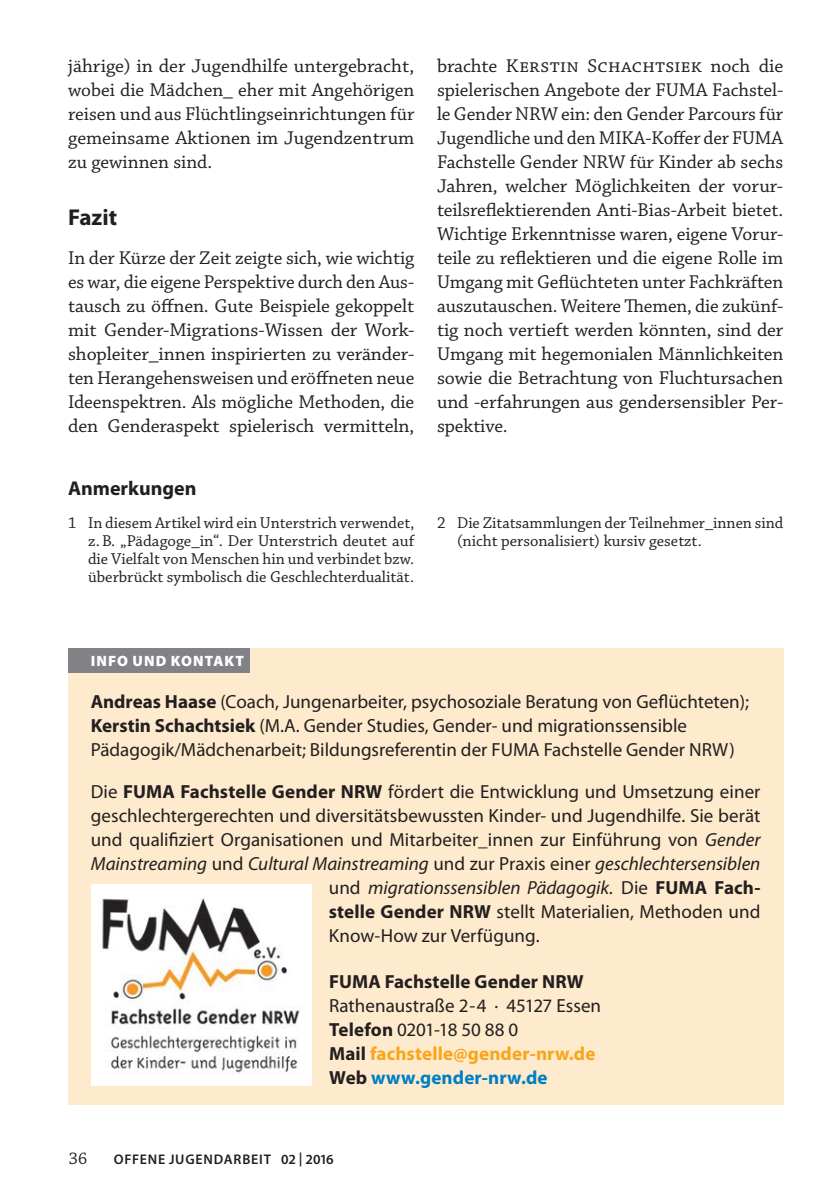
<style>
.page{position:relative;width:840px;height:1191px;background:#fff}
.page>*{position:absolute;margin:0;border:0;box-sizing:border-box;transform-origin:0 0}
.t1{font:700 23px "Myriad Pro";color:#231f20}
.t2{font:700 20px "Myriad Pro";color:#231f20}
.t3{font:19.6px/24px "Chaparral Pro";letter-spacing:-.005em;color:#231f20;text-align:justify}
.t4{font:19px/24px "Myriad Pro";color:#231f20}
.t5{font:italic 19px "Myriad Pro";color:#231f20}
.t6{font:700 19px "Myriad Pro";letter-spacing:.005em;color:#231f20}
.t7{font:17.6px "Chaparral Pro";color:#231f20}
.t8{font:16.4px/18px "Chaparral Pro";color:#231f20;text-align:justify}
.t9{font:900 15px "Myriad Pro";letter-spacing:.07em;color:#fff}
.t10{font:600 14px "Myriad Pro";letter-spacing:.055em;color:#231f20}
.s1{font-weight:700}
.s2{font-style:italic}
.s3{font-style:normal}
.s4{font-weight:700;font-style:normal}
.s5{font-weight:700;color:#f9a51b}
.s6{font-weight:700;color:#007ec5}
</style>
<div class="page">
<div style="left:68px;top:648px;width:714px;height:456px;background:#feeacc"></div>
<img style="left:91px;top:884px;width:221px;height:201px">
<div style="left:68px;top:648px;width:181px;height:24px;background:#808285"></div>
<p class="t3" style="left:68px;top:55px;width:347px">jährige) in der Jugendhilfe untergebracht, wobei die Mädchen_ eher mit Angehörigen reisen und aus Flüchtlingseinrichtungen für gemeinsame Aktionen im Jugendzentrum zu gewinnen sind.</p>
<p class="t1" style="left:68px;top:202px;width:50px">Fazit</p>
<p class="t3" style="left:68px;top:247px;width:347px">In der Kürze der Zeit zeigte sich, wie wichtig es war, die eigene Perspektive durch den Aus&shy;tausch zu öffnen. Gute Beispiele gekoppelt mit Gender-Migrations-Wissen der Work&shy;shopleiter_innen inspirierten zu veränder&shy;ten Herangehensweisen und eröffneten neue Ideenspektren. Als mögliche Methoden, die den Genderaspekt spielerisch vermitteln,</p>
<p class="t2" style="left:68px;top:475px;width:130px">Anmerkungen</p>
<p class="t3" style="left:437px;top:55px;width:347px">brachte Kerstin Schachtsiek noch die spielerischen Angebote der FUMA Fachstel&shy;le Gender NRW ein: den Gender Parcours für Jugendliche und den MIKA-Koffer der FUMA Fachstelle Gender NRW für Kinder ab sechs Jahren, welcher Möglichkeiten der vorur&shy;teilsreflektierenden Anti-Bias-Arbeit bietet.<br>Wichtige Erkenntnisse waren, eigene Vorur&shy;teile zu reflektieren und die eigene Rolle im Umgang mit Geflüchteten unter Fachkräften auszutauschen. Weitere Themen, die zukünf&shy;tig noch vertieft werden könnten, sind der Umgang mit hegemonialen Männlichkeiten sowie die Betrachtung von Fluchtursachen und -erfahrungen aus gendersensibler Per&shy;spektive.</p>
<p class="t8" style="left:88px;top:514px;width:328px;text-indent:-20px">1 In diesem Artikel wird ein Unterstrich verwendet, z.B. „Pädagoge_in“. Der Unterstrich deutet auf die Vielfalt von Menschen hin und verbindet bzw. überbrückt symbolisch die Geschlechterdualität.</p>
<p class="t8" style="left:457px;top:514px;width:327px;text-indent:-20px">2 Die Zitatsammlungen der Teilnehmer_innen sind (nicht personalisiert) kursiv gesetzt.</p>
<p class="t9" style="left:91px;top:651px;width:155px">INFO UND KONTAKT</p>
<p class="t4" style="left:91px;top:689px;width:659px"><span class="s1">Andreas Haase</span> (Coach, Jungenarbeiter, psychosoziale Beratung von Geflüchteten);<br><span class="s1">Kerstin Schachtsiek</span> (M.A. Gender Studies, Gender- und migrationssensible<br>Pädagogik/Mädchenarbeit; Bildungsreferentin der FUMA Fachstelle Gender NRW)</p>
<p class="t4" style="left:91px;top:779px;width:41px">Die <span class="s1">FUM</span></p>
<p class="t4" style="left:162px;top:779px;width:599px"><span class="s1">A Fachstelle Gender NRW</span> fördert die Entwicklung und Umsetzung einer</p>
<p class="t4" style="left:91px;top:803px;width:670px">geschlechtergerechten und diversitätsbewussten Kinder- und Jugendhilfe. Sie berät</p>
<p class="t4" style="left:91px;top:827px;width:670px">und qualifiziert Organisationen und Mitarbeiter_innen zur Einführung von <span class="s2">Gender</span></p>
<p class="t5" style="left:91px;top:852px;width:670px">Mainstreaming <span class="s3">und</span> Cultural Mainstreaming <span class="s3">und zur Praxis einer</span> geschlechtersensiblen</p>
<p class="t5" style="left:329px;top:876px;width:330px"><span class="s3">und</span> migrationssensiblen Pädagogik. <span class="s3">Die</span> <span class="s4">FUM</span></p>
<p class="t4" style="left:328px;top:875px;width:433px;text-align:justify;text-indent:366px"><span class="s1">A Fach&shy;stelle Gender NRW</span> stellt Materialien, Methoden und Know-How zur Verfügung.</p>
<p class="t6" style="left:329px;top:969px;width:8px">FUM</p>
<p class="t6" style="left:368px;top:969px;width:216px">A Fachstelle Gender NRW</p>
<p class="t4" style="left:329px;top:993px;width:273px">Rathenaustraße 2-4 · 45127 Essen<br><span class="s1">Telefon</span> 0201-18 50 88 0<br><span class="s1">Mail</span> <span class="s5">fachstelle@gender-nrw.de<br></span><span class="s1">Web</span> <span class="s6">www.gender-nrw.de</span></p>
<p class="t7" style="left:69px;top:1148px;width:20px">36</p>
<p class="t10" style="left:114px;top:1150px;width:221px">OFFENE JUGENDARBEIT 02 | 2016</p>
</div>
